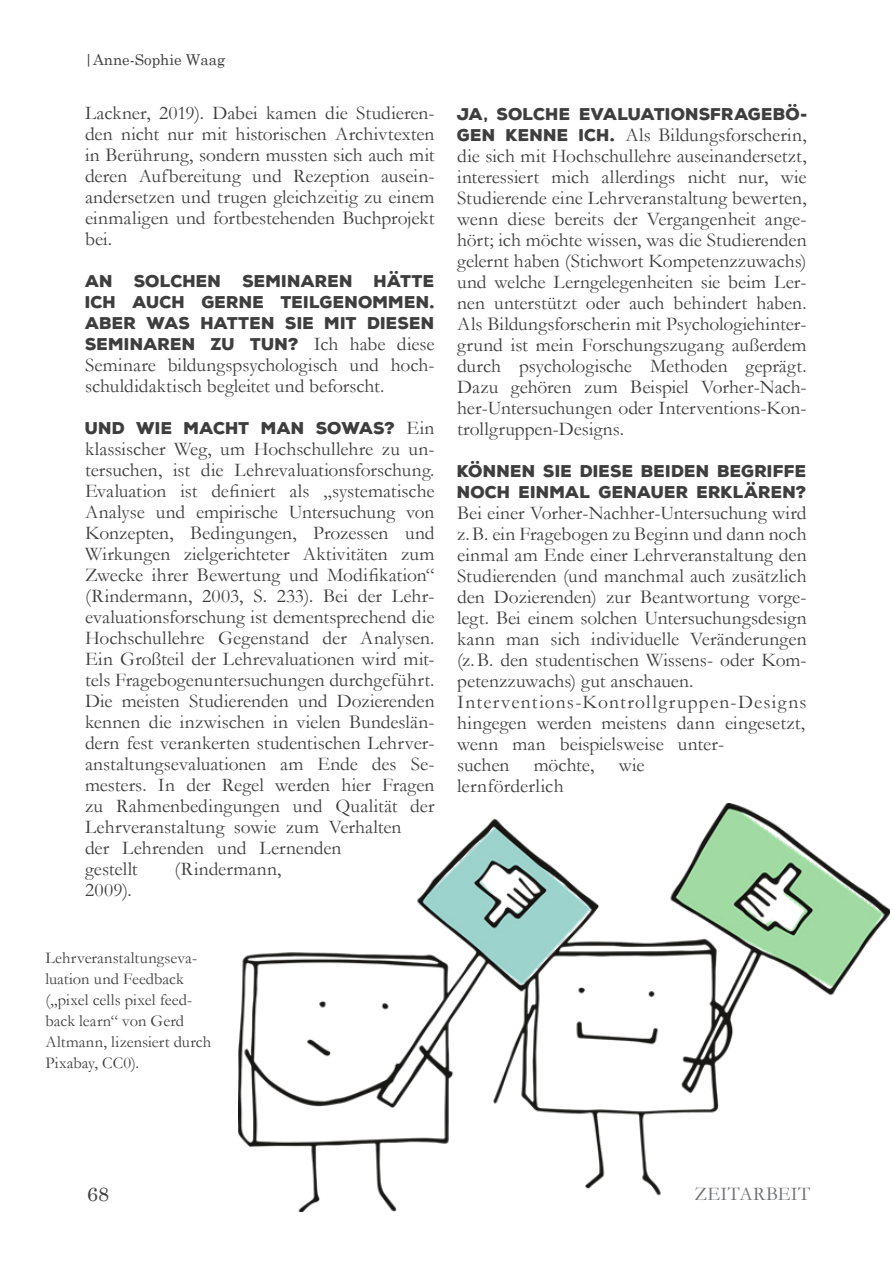
<style>
.page{position:relative;width:893px;height:1263px;background:#fff}
.page>*{position:absolute;margin:0;border:0;box-sizing:border-box;transform-origin:0 0}
.Zwischenüberschrift{font:19.5px/21px "Garamond";color:#3e3e3f;text-align:justify}
.t1{font:19.5px "Garamond";letter-spacing:.015em;color:#6e6f72}
.t2{font:19.5px "Century Schoolbook";color:#3e3e3f}
.Zwischenüberschrift-2{font:900 16.5px/21px "Nexa Rust Sans";color:#3e3e3f}
.Bildlegende{font:16.5px/21px "Garamond";letter-spacing:.005em;color:#3e3e3f}
.t3{font:15px "Century Schoolbook";color:#3e3e3f}
.s1{font-family:"Garamond";font-weight:400;font-size:19.5px}
.s2{font-family:"Arial";font-size:18px}
.s3{font-family:"Nexa Rust Sans";font-weight:900;font-size:16.5px}
</style>
<div class="page">
<img style="left:238px;top:803px;width:652px;height:409px">
<p class="t3" style="left:84px;top:47px;width:143px">|Anne-Sophie Waag</p>
<p class="Zwischenüberschrift" style="left:85px;top:102px;width:351px">Lackner, 2019). Dabei kamen die Studieren&shy;den nicht nur mit historischen Archivtexten in Berührung, sondern mussten sich auch mit deren Aufbereitung und Rezeption ausein&shy;andersetzen und trugen gleichzeitig zu einem einmaligen und fortbestehenden Buchprojekt bei.</p>
<p class="Zwischenüberschrift-2" style="left:85px;top:271px;width:30px">AN</p>
<p class="Zwischenüberschrift-2" style="left:134px;top:271px;width:89px">SOLCHEN</p>
<p class="Zwischenüberschrift-2" style="left:242px;top:271px;width:112px">SEMINAREN</p>
<p class="Zwischenüberschrift-2" style="left:85px;top:271px;width:351px;text-align:justify;text-indent:289px">HÄTTE ICH AUCH GERNE TEILGENOMMEN.<br>ABER WAS HATTEN SIE MIT DIESEN SEMINAREN ZU TUN? <span class="s1">Ich habe diese</span></p>
<p class="Zwischenüberschrift" style="left:85px;top:354px;width:351px">Seminare bildungspsychologisch und hoch&shy;schuldidaktisch begleitet und beforscht.</p>
<p class="Zwischenüberschrift-2" style="left:85px;top:418px;width:351px">UND WIE MACHT MAN SOWAS? <span class="s1">Ein</span></p>
<p class="Zwischenüberschrift" style="left:85px;top:438px;width:351px;text-align:left">klassischer Weg, um Hochschullehre zu un&shy;tersuchen, ist die Lehrevaluationsforschung.<br>Evaluation ist definiert als „systematische Analyse und empirische Untersuchung von Konzepten, Bedingungen, Prozessen und Wirkungen zielgerichteter Aktivitäten zum Zwecke ihrer Bewertung und Modifikation“ (Rindermann, 2003, S. 233). Bei der Lehr&shy;evaluationsforschung ist dementsprechend die Hochschullehre Gegenstand der Analysen.<br>Ein Großteil der Lehrevaluationen wird mit&shy;tels Fragebogenuntersuchungen durchgeführt.<br>Die meisten Studierenden und Dozierenden kennen die inzwischen in vielen Bundeslän&shy;dern fest verankerten studentischen Lehrver&shy;anstaltungsevaluationen am Ende des Se&shy;mesters. In der Regel werden hier Fragen zu Rahmenbedingungen und Qualität der Lehrveranstaltung sowie zum Verhalten<br>der Lehrenden und Lernenden<br>gestellt</p>
<p class="Zwischenüberschrift" style="left:174px;top:858px;width:109px">(Rindermann,</p>
<p class="Zwischenüberschrift" style="left:85px;top:879px;width:48px">2009).</p>
<p class="Bildlegende" style="left:45px;top:947px;width:167px">Lehrveranstaltungseva&shy;luation und Feedback („pixel cells pixel feed&shy;back learn“ von Gerd<br>Altmann, lizensiert durch<br>Pixabay, CC0).</p>
<p class="Zwischenüberschrift-2" style="left:457px;top:103px;width:351px">JA, SOLCHE EVALUATIONSFRAGEBÖ<span class="s2">-</span></p>
<p class="Zwischenüberschrift" style="left:457px;top:123px;width:351px"><span class="s3">GEN KENNE ICH.</span> Als Bildungsforscherin, die sich mit Hochschullehre auseinandersetzt, interessiert mich allerdings nicht nur, wie Studierende eine Lehrveranstaltung bewerten, wenn diese bereits der Vergangenheit ange&shy;hört; ich möchte wissen, was die Studierenden gelernt haben (Stichwort Kompetenzzuwachs) und welche Lerngelegenheiten sie beim Ler&shy;nen unterstützt oder auch behindert haben.<br>Als Bildungsforscherin mit Psychologiehinter&shy;grund ist mein Forschungszugang außerdem durch psychologische Methoden geprägt.<br>Dazu gehören zum Beispiel Vorher-Nach&shy;her-Untersuchungen oder Interventions-Kon&shy;trollgruppen-Designs.</p>
<p class="Zwischenüberschrift-2" style="left:457px;top:460px;width:351px">KÖNNEN SIE DIESE BEIDEN BEGRIFFE<br>NOCH EINMAL GENAUER ERKLÄREN?</p>
<p class="Zwischenüberschrift" style="left:457px;top:501px;width:351px">Bei einer Vorher-Nachher-Untersuchung wird z.B. ein Fragebogen zu Beginn und dann noch einmal am Ende einer Lehrveranstaltung den Studierenden (und manchmal auch zusätzlich den Dozierenden) zur Beantwortung vorge&shy;legt. Bei einem solchen Untersuchungsdesign kann man sich individuelle Veränderungen (z.B. den studentischen Wissens- oder Kom&shy;petenzzuwachs) gut anschauen.</p>
<p class="Zwischenüberschrift" style="left:457px;top:690px;width:351px;text-align:left">Interventions-Kontrollgruppen-Designs hingegen werden meistens dann eingesetzt, wenn man beispielsweise unter-<br>suchen möchte, wie<br>lernförderlich</p>
<p class="t2" style="left:87px;top:1178px;width:23px">68</p>
<p class="t1" style="left:695px;top:1180px;width:117px">ZEITARBEIT</p>
</div>
